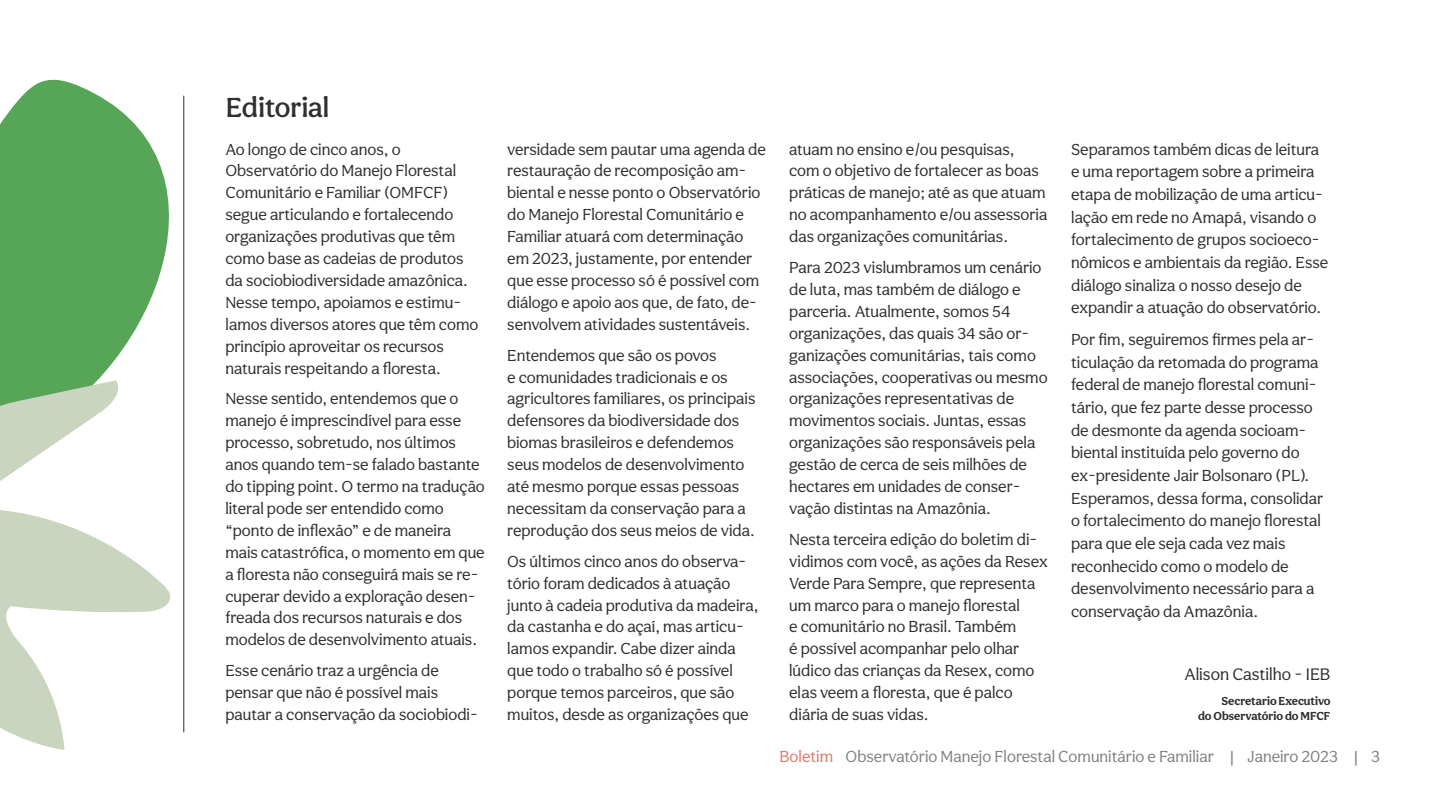
<style>
.page{position:relative;width:1440px;height:810px;background:#fff}
.page>*{position:absolute;margin:0;border:0;box-sizing:border-box;transform-origin:0 0}
.Title_2{font:500 28.5px "Aesthet Nova";color:#303030}
.t1{font:17.25px "Aesthet Nova";color:#303030}
.t2{font:16.5px/21.9px "Aesthet Nova";color:#303030}
.t3{font:16.5px "Aesthet Nova";color:#808285}
.t4{font:700 12px/15.3px "Aesthet Nova";color:#303030;text-align:right}
.s1{color:#de7a69}
</style>
<div class="page">
<hr style="left:184px;top:96px;width:1px;height:636px;background:#303030">
<svg style="left:0;top:79px;width:185px;height:393px;fill:#57a657"></svg>
<svg style="left:0;top:332px;width:172px;height:418px"></svg>
<p class="Title_2" style="left:226px;top:91px;width:105px">Editorial</p>
<p class="t2" style="left:225px;top:138px;width:255px">Ao longo de cinco anos, o<br>Observatório do Manejo Florestal<br>Comunitário e Familiar (OMFCF) segue articulando e fortalecendo organizações produtivas que têm como base as cadeias de produtos da sociobiodiversidade amazônica.<br>Nesse tempo, apoiamos e estimu&shy;lamos diversos atores que têm como princípio aproveitar os recursos naturais respeitando a floresta.</p>
<p class="t2" style="left:225px;top:388px;width:261px">Nesse sentido, entendemos que o manejo é imprescindível para esse processo, sobretudo, nos últimos anos quando tem-se falado bastante do tipping point. O termo na tradução literal pode ser entendido como “ponto de inflexão” e de maneira mais catastrófica, o momento em que a floresta não conseguirá mais se re&shy;cuperar devido a exploração desen&shy;freada dos recursos naturais e dos modelos de desenvolvimento atuais.</p>
<p class="t2" style="left:225px;top:659px;width:254px">Esse cenário traz a urgência de pensar que não é possível mais pautar a conservação da sociobiodi-</p>
<p class="t2" style="left:507px;top:138px;width:260px">versidade sem pautar uma agenda de restauração de recomposição am&shy;biental e nesse ponto o Observatório do Manejo Florestal Comunitário e Familiar atuará com determinação em 2023, justamente, por entender que esse processo só é possível com diálogo e apoio aos que, de fato, de&shy;senvolvem atividades sustentáveis.</p>
<p class="t2" style="left:507px;top:344px;width:250px">Entendemos que são os povos<br>e comunidades tradicionais e os agricultores familiares, os principais defensores da biodiversidade dos biomas brasileiros e defendemos seus modelos de desenvolvimento até mesmo porque essas pessoas necessitam da conservação para a reprodução dos seus meios de vida.</p>
<p class="t2" style="left:507px;top:550px;width:253px">Os últimos cinco anos do observa&shy;tório foram dedicados à atuação junto à cadeia produtiva da madeira, da castanha e do açaí, mas articu&shy;lamos expandir. Cabe dizer ainda que todo o trabalho só é possível porque temos parceiros, que são muitos, desde as organizações que</p>
<p class="t2" style="left:789px;top:138px;width:260px">atuam no ensino e/ou pesquisas, com o objetivo de fortalecer as boas práticas de manejo; até as que atuam no acompanhamento e/ou assessoria das organizações comunitárias.</p>
<p class="t2" style="left:789px;top:256px;width:260px">Para 2023 vislumbramos um cenário de luta, mas também de diálogo e parceria. Atualmente, somos 54 organizações, das quais 34 são or&shy;ganizações comunitárias, tais como associações, cooperativas ou mesmo organizações representativas de movimentos sociais. Juntas, essas organizações são responsáveis pela gestão de cerca de seis milhões de hectares em unidades de conser&shy;vação distintas na Amazônia.</p>
<p class="t2" style="left:789px;top:528px;width:260px">Nesta terceira edição do boletim di&shy;vidimos com você, as ações da Resex<br>Verde Para Sempre, que representa um marco para o manejo florestal<br>e comunitário no Brasil. Também<br>é possível acompanhar pelo olhar lúdico das crianças da Resex, como elas veem a floresta, que é palco diária de suas vidas.</p>
<p class="t2" style="left:1071px;top:137px;width:259px;line-height:22.6px">Separamos também dicas de leitura e uma reportagem sobre a primeira etapa de mobilização de uma articu&shy;lação em rede no Amapá, visando o fortalecimento de grupos socioeco&shy;nômicos e ambientais da região. Esse diálogo sinaliza o nosso desejo de expandir a atuação do observatório.</p>
<p class="t2" style="left:1071px;top:328px;width:254px;line-height:22.6px">Por fim, seguiremos firmes pela ar&shy;ticulação da retomada do programa federal de manejo florestal comuni&shy;tário, que fez parte desse processo de desmonte da agenda socioam&shy;biental instituída pelo governo do ex-presidente Jair Bolsonaro (PL).<br>Esperamos, dessa forma, consolidar o fortalecimento do manejo florestal para que ele seja cada vez mais reconhecido como o modelo de desenvolvimento necessário para a conservação da Amazônia.</p>
<p class="t1" style="left:1184px;top:664px;width:148px">Alison Castilho - IEB</p>
<p class="t4" style="left:1198px;top:693px;width:134px">Secretario Executivo<br>do Observatório do MFCF</p>
<p class="t3" style="left:780px;top:747px;width:602px"><span class="s1">Boletim</span> Observatório Manejo Florestal Comunitário e Familiar | Janeiro 2023 | 3</p>
</div>
